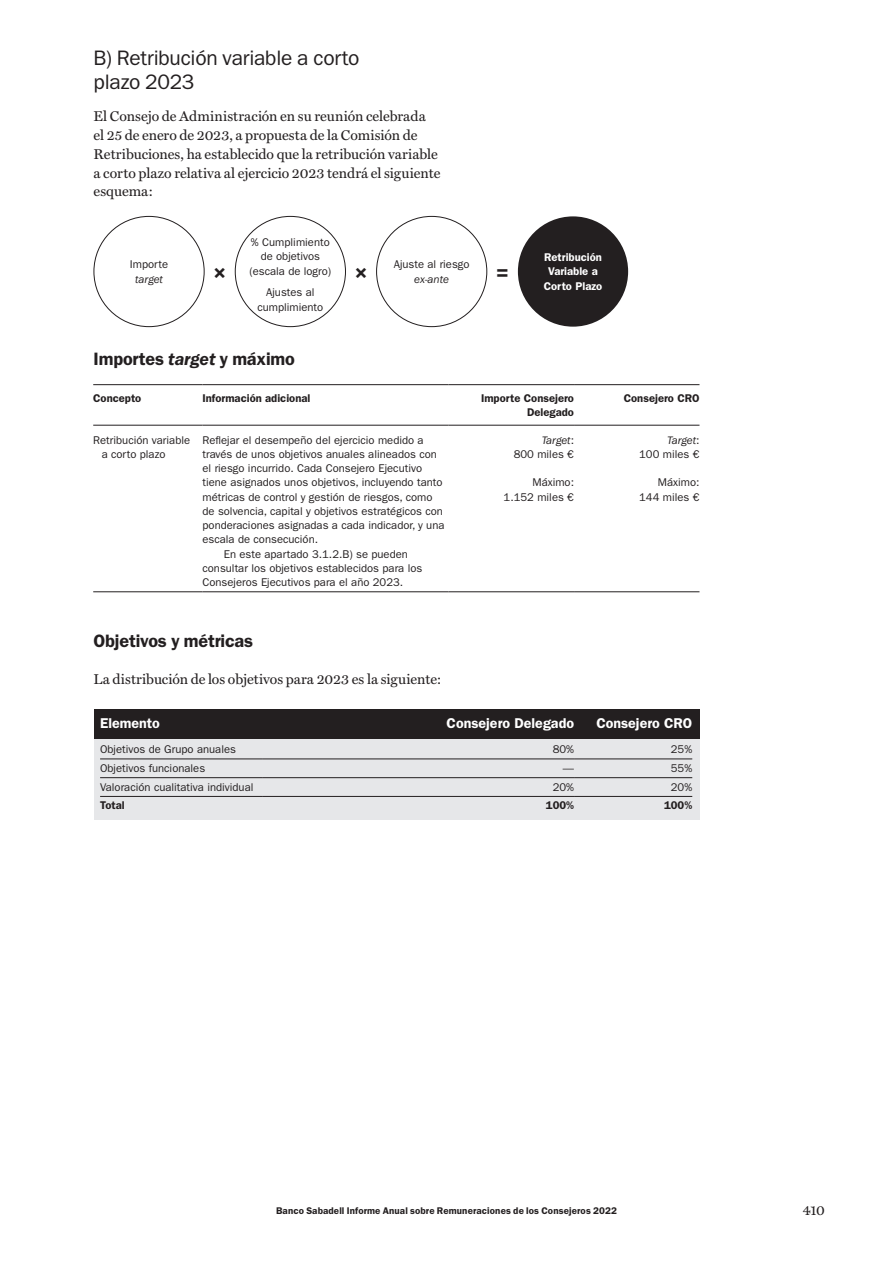
<style>
.page{position:relative;width:893px;height:1263px;background:#fff}
.page>*{position:absolute;margin:0;border:0;box-sizing:border-box;transform-origin:0 0}
.Titulo_4{font:21px/24px "ITC Franklin Gothic Std";letter-spacing:-.01em;color:#231f20}
.texto_base{font:600 21px "ITC Franklin Gothic Std";color:#231f20}
.Titulo_5{font:600 18px "ITC Franklin Gothic Std";letter-spacing:-.01em;color:#231f20}
.Texto_Base{font:14.25px/18.8px "Miller Text";color:#231f20}
._03_cabecera_y_filet{font:600 14.25px "ITC Franklin Gothic Std";color:#fff}
.t1{font:14.25px "Miller Text";color:#231f20}
.texto_base-2{font:11.25px/14.2px "ITC Franklin Gothic Std";color:#231f20;text-align:right}
._04_cuerpo_tabla{font:11.25px "ITC Franklin Gothic Std";color:#231f20}
._03_cabecera_y_filet-2{font:600 11.25px/14.2px "ITC Franklin Gothic Std";color:#231f20;text-align:right}
.texto_base-3{font:600 11.25px/14.2px "ITC Franklin Gothic Std";color:#fff;text-align:center}
._04_cuerpo_tabla-2{font:600 11.25px "ITC Franklin Gothic Std";color:#231f20}
.texto_base-4{font:italic 11.25px "ITC Franklin Gothic Std";color:#231f20}
.t2{font:600 9.75px "ITC Franklin Gothic Std";letter-spacing:.015em;color:#231f20}
.s1{font-style:italic}
</style>
<div class="page">
<div style="left:518px;top:216px;width:110px;height:111px;background:#231f20;border-radius:50%"></div>
<hr style="left:93px;top:384px;width:109px;height:1px;background:#231f20">
<hr style="left:93px;top:425px;width:109px;height:1px;background:#231f20">
<hr style="left:202px;top:384px;width:247px;height:1px;background:#231f20">
<hr style="left:202px;top:425px;width:247px;height:1px;background:#231f20">
<hr style="left:449px;top:384px;width:125px;height:1px;background:#231f20">
<hr style="left:449px;top:425px;width:125px;height:1px;background:#231f20">
<hr style="left:574px;top:384px;width:125px;height:1px;background:#231f20">
<hr style="left:574px;top:425px;width:125px;height:1px;background:#231f20">
<hr style="left:93px;top:591px;width:109px;height:1px;background:#231f20">
<hr style="left:202px;top:591px;width:247px;height:1px;background:#231f20">
<hr style="left:449px;top:591px;width:125px;height:1px;background:#231f20">
<hr style="left:574px;top:591px;width:125px;height:1px;background:#231f20">
<div style="left:94px;top:709px;width:605px;height:111px;background:#e6e7e9"></div>
<div style="left:94px;top:709px;width:605px;height:29px;background:#231f20"></div>
<hr style="left:100px;top:759px;width:163px;height:1px;background:#231f20">
<hr style="left:263px;top:759px;width:311px;height:1px;background:#231f20">
<hr style="left:574px;top:759px;width:118px;height:1px;background:#231f20">
<hr style="left:100px;top:777px;width:163px;height:1px;background:#231f20">
<hr style="left:263px;top:777px;width:311px;height:1px;background:#231f20">
<hr style="left:574px;top:777px;width:118px;height:1px;background:#231f20">
<hr style="left:100px;top:796px;width:163px;height:1px;background:#231f20">
<hr style="left:263px;top:796px;width:311px;height:1px;background:#231f20">
<hr style="left:574px;top:796px;width:118px;height:1px;background:#231f20">
<p class="Titulo_4" style="left:94px;top:46px;width:267px">B) Retribución variable a corto plazo 2023</p>
<p class="Texto_Base" style="left:94px;top:108px;width:348px">El Consejo de Administración en su reunión celebrada<br>el 25 de enero de 2023, a propuesta de la Comisión de Retribuciones, ha establecido que la retribución variable a corto plazo relativa al ejercicio 2023 tendrá el siguiente esquema:</p>
<p class="texto_base-2" style="left:249px;top:235px;width:83px;text-align:center">% Cumplimiento de objetivos (escala de logro)</p>
<p class="texto_base-2" style="left:257px;top:285px;width:67px;text-align:center">Ajustes al cumplimiento</p>
<p class="texto_base-2" style="left:130px;top:257px;width:40px;text-align:center">Importe <span class="s1">target</span></p>
<p class="texto_base-3" style="left:544px;top:250px;width:60px">Retribución<br>Variable a<br>Corto Plazo</p>
<p class="texto_base-2" style="left:394px;top:257px;width:77px">Ajuste al riesgo</p>
<p class="texto_base" style="left:213px;top:259px;width:14px">×</p>
<p class="texto_base" style="left:355px;top:259px;width:14px">×</p>
<p class="texto_base" style="left:496px;top:259px;width:14px">=</p>
<p class="texto_base-4" style="left:414px;top:273px;width:36px">ex-ante</p>
<p class="Titulo_5" style="left:94px;top:348px;width:203px">Importes <span class="s1">target</span> y máximo</p>
<p class="_03_cabecera_y_filet-2" style="left:93px;top:391px;width:50px">Concepto</p>
<p class="_03_cabecera_y_filet-2" style="left:202px;top:391px;width:109px">Información adicional</p>
<p class="_03_cabecera_y_filet-2" style="left:481px;top:391px;width:95px">Importe Consejero<br>Delegado</p>
<p class="_03_cabecera_y_filet-2" style="left:624px;top:391px;width:77px">Consejero CRO</p>
<p class="texto_base-2" style="left:102px;top:433px;width:90px;text-align:left;text-indent:-9px">Retribución variable a corto plazo</p>
<p class="texto_base-2" style="left:202px;top:433px;width:243px;text-align:left">Reflejar el desempeño del ejercicio medido a través de unos objetivos anuales alineados con el riesgo incurrido. Cada Consejero Ejecutivo tiene asignados unos objetivos, incluyendo tanto métricas de control y gestión de riesgos, como de solvencia, capital y objetivos estratégicos con ponderaciones asignadas a cada indicador, y una escala de consecución.</p>
<p class="texto_base-2" style="left:202px;top:547px;width:221px;text-align:left;text-indent:21px">En este apartado 3.1.2.B) se pueden consultar los objetivos establecidos para los<br>Consejeros Ejecutivos para el año 2023.</p>
<p class="texto_base-2" style="left:514px;top:433px;width:62px"><span class="s1">Target</span>:<br>800 miles €</p>
<p class="texto_base-2" style="left:504px;top:475px;width:72px">Máximo:<br>1.152 miles €</p>
<p class="texto_base-2" style="left:639px;top:433px;width:62px"><span class="s1">Target</span>:<br>100 miles €</p>
<p class="texto_base-2" style="left:639px;top:475px;width:62px">Máximo:<br>144 miles €</p>
<p class="Titulo_5" style="left:94px;top:630px;width:161px">Objetivos y métricas</p>
<p class="Texto_Base" style="left:94px;top:670px;width:350px">La distribución de los objetivos para 2023 es la siguiente:</p>
<p class="_03_cabecera_y_filet" style="left:100px;top:715px;width:61px">Elemento</p>
<p class="_03_cabecera_y_filet" style="left:447px;top:715px;width:129px">Consejero Delegado</p>
<p class="_03_cabecera_y_filet" style="left:596px;top:715px;width:97px">Consejero CRO</p>
<p class="_04_cuerpo_tabla" style="left:100px;top:743px;width:137px">Objetivos de Grupo anuales</p>
<p class="_04_cuerpo_tabla" style="left:553px;top:743px;width:23px">80%</p>
<p class="_04_cuerpo_tabla" style="left:671px;top:743px;width:23px">25%</p>
<p class="_04_cuerpo_tabla" style="left:100px;top:762px;width:107px">Objetivos funcionales</p>
<p class="_04_cuerpo_tabla" style="left:563px;top:762px;width:13px">—</p>
<p class="_04_cuerpo_tabla" style="left:671px;top:762px;width:23px">55%</p>
<p class="_04_cuerpo_tabla" style="left:100px;top:780px;width:155px">Valoración cualitativa individual</p>
<p class="_04_cuerpo_tabla" style="left:553px;top:780px;width:23px">20%</p>
<p class="_04_cuerpo_tabla" style="left:671px;top:780px;width:23px">20%</p>
<p class="_04_cuerpo_tabla-2" style="left:100px;top:798px;width:26px">Total</p>
<p class="_04_cuerpo_tabla-2" style="left:546px;top:798px;width:30px">100%</p>
<p class="_04_cuerpo_tabla-2" style="left:664px;top:798px;width:30px">100%</p>
<p class="t2" style="left:276px;top:1205px;width:342px">Banco Sabadell Informe Anual sobre Remuneraciones de los Consejeros 2022</p>
<p class="t1" style="left:803px;top:1201px;width:24px">410</p>
</div>
